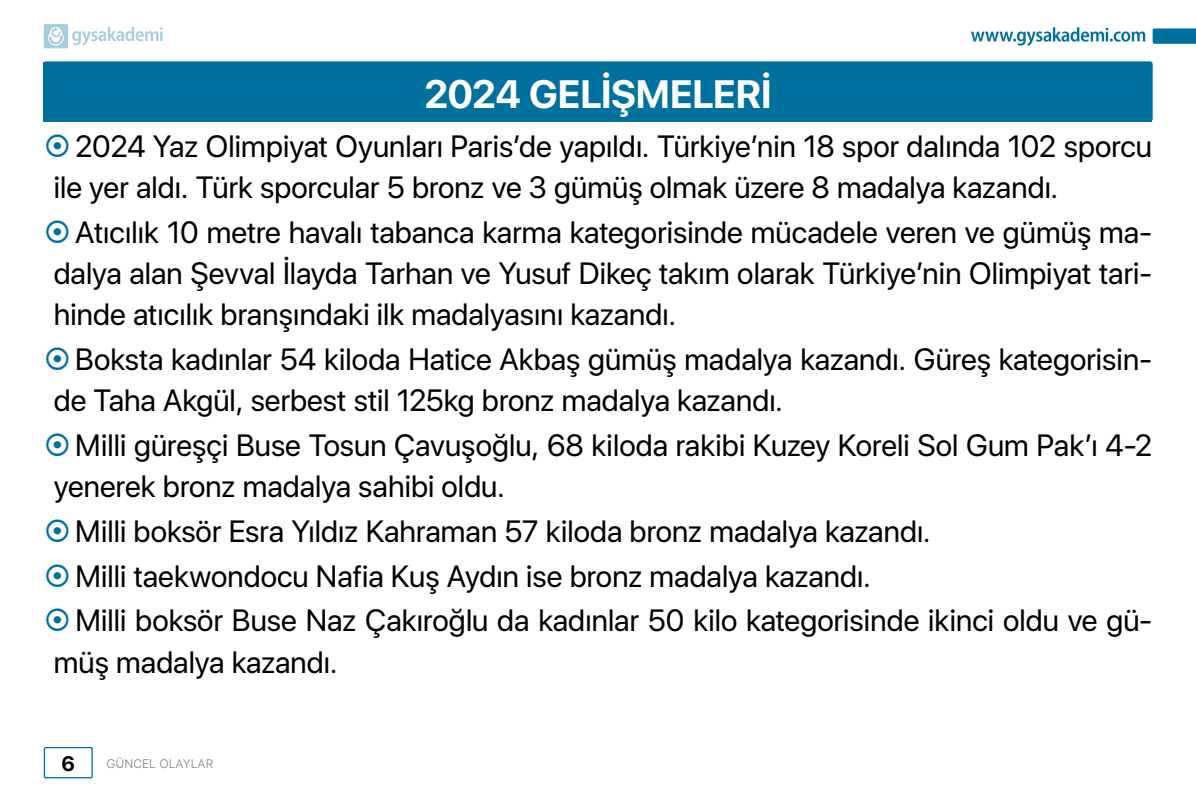
<style>
.page{position:relative;width:1196px;height:794px;background:#fff}
.page>*{position:absolute;margin:0;border:0;box-sizing:border-box;transform-origin:0 0}
.t1{font:700 39.38px "SF Pro Display";color:#fff}
.t2{font:30.62px/41.1px "SF Pro Display";letter-spacing:.005em;color:#000}
.t3{font:700 20.82px "SF Pro Display";color:#000}
.t4{font:300 12.25px "SF Pro Text";color:#808080}
</style>
<div class="page">
<div style="left:44px;top:62px;width:1107px;height:59px;background:#00719e"></div>
<div style="left:43px;top:61px;width:1109px;height:61px;border:1px solid #00719e;border-radius:2px"></div>
<div style="left:44px;top:747px;width:49px;height:31px;border:1px solid #00719e;border-radius:2px"></div>
<svg style="left:971px;top:27px;width:173px;height:19px"></svg>
<svg style="left:1152px;top:28px;width:43px;height:16px"></svg>
<svg style="left:44px;top:24px;width:119px;height:24px"></svg>
<p class="t1" style="left:424px;top:71px;width:348px">2024 GELİŞMELERİ</p>
<p class="t2" style="left:54px;top:125px;width:1099px;text-indent:22px">2024 Yaz Olimpiyat Oyunları Paris’de yapıldı. Türkiye’nin 18 spor dalında 102 sporcu ile yer aldı. Türk sporcular 5 bronz ve 3 gümüş olmak üzere 8 madalya kazandı.</p>
<p class="t2" style="left:54px;top:211px;width:1099px;text-align:justify;text-indent:22px">Atıcılık 10 metre havalı tabanca karma kategorisinde mücadele veren ve gümüş ma&shy;dalya alan Şevval İlayda Tarhan ve Yusuf Dikeç takım olarak Türkiye’nin Olimpiyat tari&shy;hinde atıcılık branşındaki ilk madalyasını kazandı.</p>
<p class="t2" style="left:54px;top:338px;width:1099px;text-indent:22px">Boksta kadınlar 54 kiloda Hatice Akbaş gümüş madalya kazandı. Güreş kategorisin&shy;de Taha Akgül, serbest stil 125kg bronz madalya kazandı.</p>
<p class="t2" style="left:54px;top:424px;width:1099px;text-indent:22px">Milli güreşçi Buse Tosun Çavuşoğlu, 68 kiloda rakibi Kuzey Koreli Sol Gum Pak’ı 4-2 yenerek bronz madalya sahibi oldu.</p>
<p class="t2" style="left:75px;top:508px;width:1078px;line-height:44.8px">Milli boksör Esra Yıldız Kahraman 57 kiloda bronz madalya kazandı.<br>Milli taekwondocu Nafia Kuş Aydın ise bronz madalya kazandı.<br>Milli boksör Buse Naz Çakıroğlu da kadınlar 50 kilo kategorisinde ikinci oldu ve gü-</p>
<p class="t2" style="left:54px;top:641px;width:285px">müş madalya kazandı.</p>
<p class="t3" style="left:62px;top:751px;width:15px">6</p>
<p class="t4" style="left:106px;top:755px;width:108px">GÜNCEL OLAYLAR</p>
</div>
